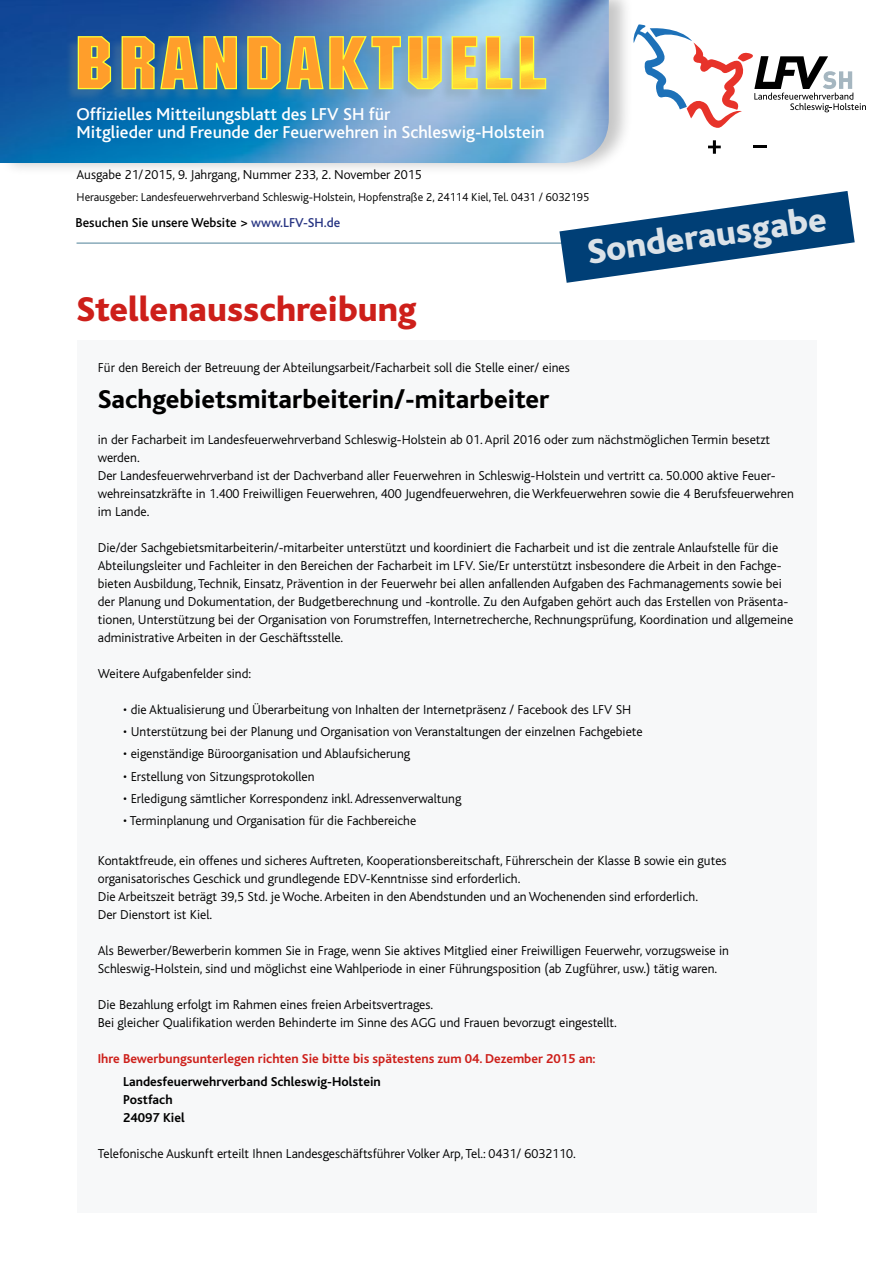
<style>
.page{position:relative;width:893px;height:1263px;background:#fff}
.page>*{position:absolute;margin:0;border:0;box-sizing:border-box;transform-origin:0 0}
.Headline24{font:800 36px "Bliss";color:#cd1f1a}
.Headline24-2{font:800 36px "Bliss";color:#dbe2e8}
.Text_reg{font:800 27px "Bliss";color:#000}
.Text_reg-2{font:500 18px/18px "Bliss";color:#fff}
.Text_reg-3{font:300 13.5px/18px "Bliss";color:#000}
.Text_reg-4{font:700 13.5px "Bliss";color:#cd1f1a}
.Text_reg-5{font:700 13.5px "Bliss";color:#000}
.Text_reg-6{font:500 13.5px "Bliss";color:#000}
.Text_reg-7{font:300 12px "Bliss";color:#000}
.s1{color:#283583}
</style>
<div class="page">
<div style="left:0;top:0;width:633px;height:175px;background:#000;opacity:.22"></div>
<img style="left:0;top:0;width:609px;height:163px">
<svg style="left:633px;top:24px;width:233px;height:104px"></svg>
<hr style="left:77px;top:242px;width:739px;height:2px;background:#89abba">
<div style="left:65px;top:38px;width:480px;height:65px;background:#728f9b;opacity:.3"></div>
<svg style="left:77px;top:35px;width:470px;height:55px;background:#c0a863"></svg>
<svg style="left:708px;top:140px;width:13px;height:14px"></svg>
<hr style="left:753px;top:145px;width:14px;height:3px;background:#000">
<svg style="left:559px;top:191px;width:296px;height:92px"></svg>
<div style="left:77px;top:340px;width:739px;height:873px;background:#f7f8f9"></div>
<p class="Text_reg-2" style="left:77px;top:106px;width:470px">Offizielles Mitteilungsblatt des LFV SH für<br>Mitglieder und Freunde der Feuerwehren in Schleswig-Holstein</p>
<p class="Text_reg-3" style="left:77px;top:166px;width:347px">Ausgabe 21/2015, 9. Jahrgang, Nummer 233, 2. November 2015</p>
<p class="Text_reg-7" style="left:77px;top:191px;width:514px">Herausgeber: Landesfeuerwehrverband Schleswig-Holstein, Hopfenstraße 2, 24114 Kiel, Tel. 0431 / 6032195</p>
<p class="Text_reg-6" style="left:75px;top:216px;width:266px">Besuchen Sie unsere Website &gt; <span class="s1">www.LFV-SH.de</span></p>
<p class="Headline24-2" style="left:585px;top:233px;width:243px;rotate:-8deg">Sonderausgabe</p>
<p class="Headline24" style="left:77px;top:290px;width:342px">Stellenausschreibung</p>
<p class="Text_reg-3" style="left:98px;top:359px;width:474px">Für den Bereich der Betreuung der Abteilungsarbeit/Facharbeit soll die Stelle einer/ eines</p>
<p class="Text_reg" style="left:98px;top:385px;width:453px">Sachgebietsmitarbeiterin/-mitarbeiter</p>
<p class="Text_reg-3" style="left:98px;top:431px;width:674px">in der Facharbeit im Landesfeuerwehrverband Schleswig-Holstein ab 01. April 2016 oder zum nächstmöglichen Termin besetzt werden.</p>
<p class="Text_reg-3" style="left:98px;top:467px;width:698px">Der Landesfeuerwehrverband ist der Dachverband aller Feuerwehren in Schleswig-Holstein und vertritt ca. 50.000 aktive Feuer&shy;wehreinsatzkräfte in 1.400 Freiwilligen Feuerwehren, 400 Jugendfeuerwehren, die Werkfeuerwehren sowie die 4 Berufsfeuerwehren im Lande.</p>
<p class="Text_reg-3" style="left:98px;top:539px;width:697px">Die/der Sachgebietsmitarbeiterin/-mitarbeiter unterstützt und koordiniert die Facharbeit und ist die zentrale Anlaufstelle für die Abteilungsleiter und Fachleiter in den Bereichen der Facharbeit im LFV. Sie/Er unterstützt insbesondere die Arbeit in den Fachge&shy;bieten Ausbildung, Technik, Einsatz, Prävention in der Feuerwehr bei allen anfallenden Aufgaben des Fachmanagements sowie bei der Planung und Dokumentation, der Budgetberechnung und -kontrolle. Zu den Aufgaben gehört auch das Erstellen von Präsenta&shy;tionen, Unterstützung bei der Organisation von Forumstreffen, Internetrecherche, Rechnungsprüfung, Koordination und allgemeine administrative Arbeiten in der Geschäftsstelle.</p>
<p class="Text_reg-3" style="left:98px;top:665px;width:155px">Weitere Aufgabenfelder sind:</p>
<p class="Text_reg-3" style="left:123px;top:701px;width:510px">• die Aktualisierung und Überarbeitung von Inhalten der Internetpräsenz / Facebook des LFV SH</p>
<p class="Text_reg-3" style="left:123px;top:723px;width:521px">• Unterstützung bei der Planung und Organisation von Veranstaltungen der einzelnen Fachgebiete</p>
<p class="Text_reg-3" style="left:123px;top:745px;width:288px">• eigenständige Büroorganisation und Ablaufsicherung</p>
<p class="Text_reg-3" style="left:123px;top:767px;width:193px">• Erstellung von Sitzungsprotokollen</p>
<p class="Text_reg-3" style="left:123px;top:790px;width:340px">• Erledigung sämtlicher Korrespondenz inkl. Adressenverwaltung</p>
<p class="Text_reg-3" style="left:123px;top:812px;width:295px">• Terminplanung und Organisation für die Fachbereiche</p>
<p class="Text_reg-3" style="left:98px;top:852px;width:630px">Kontaktfreude, ein offenes und sicheres Auftreten, Kooperationsbereitschaft, Führerschein der Klasse B sowie ein gutes organisatorisches Geschick und grundlegende EDV-Kenntnisse sind erforderlich.</p>
<p class="Text_reg-3" style="left:98px;top:888px;width:602px">Die Arbeitszeit beträgt 39,5 Std. je Woche. Arbeiten in den Abendstunden und an Wochenenden sind erforderlich.<br>Der Dienstort ist Kiel.</p>
<p class="Text_reg-3" style="left:98px;top:942px;width:633px">Als Bewerber/Bewerberin kommen Sie in Frage, wenn Sie aktives Mitglied einer Freiwilligen Feuerwehr, vorzugsweise in<br>Schleswig-Holstein, sind und möglichst eine Wahlperiode in einer Führungsposition (ab Zugführer, usw.) tätig waren.</p>
<p class="Text_reg-3" style="left:98px;top:996px;width:337px">Die Bezahlung erfolgt im Rahmen eines freien Arbeitsvertrages.</p>
<p class="Text_reg-3" style="left:98px;top:1014px;width:521px">Bei gleicher Qualifikation werden Behinderte im Sinne des AGG und Frauen bevorzugt eingestellt.</p>
<p class="Text_reg-4" style="left:98px;top:1052px;width:499px">Ihre Bewerbungsunterlegen richten Sie bitte bis spätestens zum 04. Dezember 2015 an:</p>
<p class="Text_reg-5" style="left:123px;top:1074px;width:259px">Landesfeuerwehrverband Schleswig-Holstein</p>
<p class="Text_reg-5" style="left:123px;top:1092px;width:51px">Postfach</p>
<p class="Text_reg-5" style="left:123px;top:1110px;width:63px">24097 Kiel</p>
<p class="Text_reg-3" style="left:98px;top:1144px;width:479px">Telefonische Auskunft erteilt Ihnen Landesgeschäftsführer Volker Arp, Tel.: 0431/ 6032110.</p>
</div>
